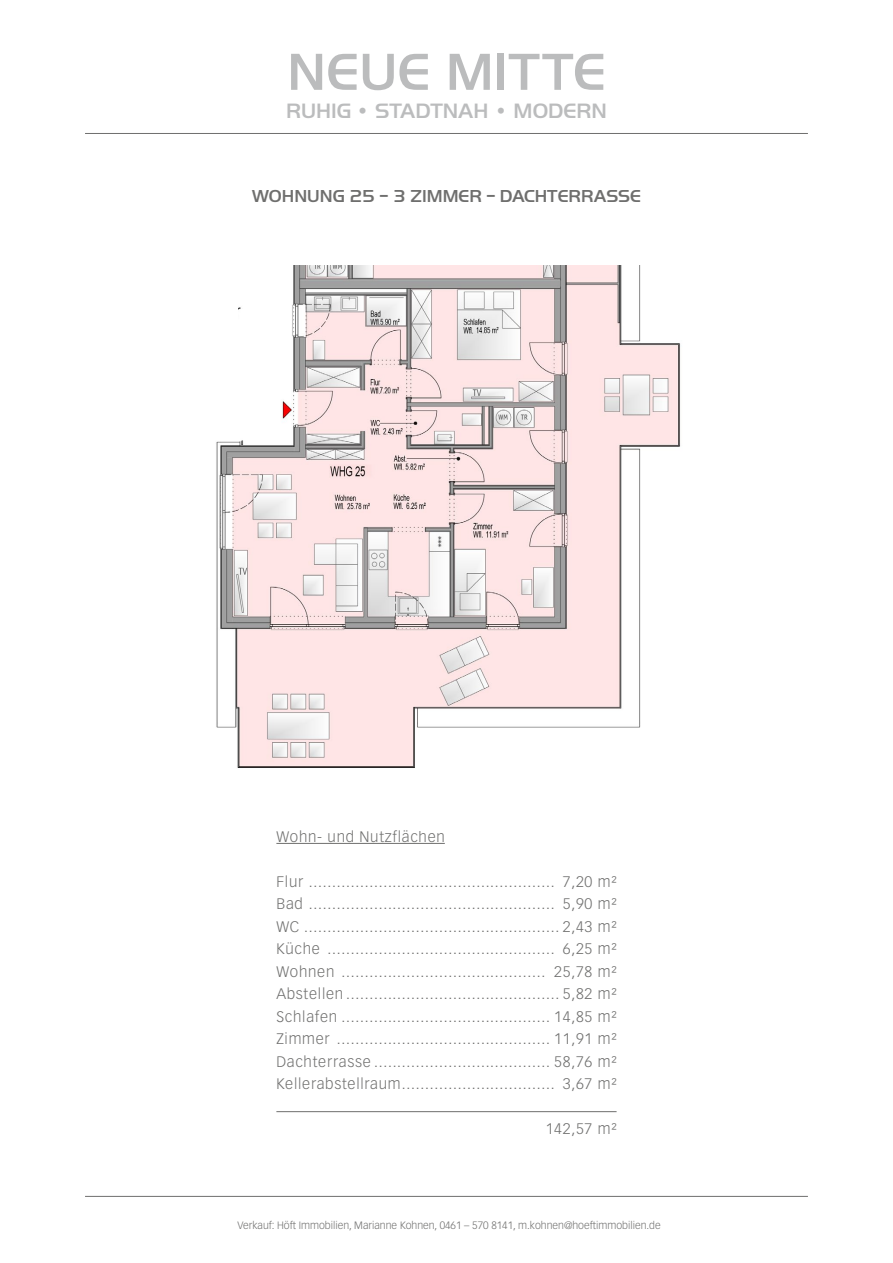
<style>
.page{position:relative;width:893px;height:1263px;background:#fff}
.page>*{position:absolute;margin:0;border:0;box-sizing:border-box;transform-origin:0 0}
.t1{font:500 54px "Handel Gothic";letter-spacing:.01em;color:#bbbcbd}
.t2{font:500 21.6px "Handel Gothic";color:#bbbcbd}
.t3{font:500 18px "Handel Gothic";color:#6f6f6e}
.t4{font:300 15px/22.5px "Vectora LH";letter-spacing:.05em;color:#6f6f6e;text-align:justify}
.t5{font:300 10.5px "Vectora LH";color:#6f6f6e}
</style>
<div class="page">
<hr style="left:85px;top:1196px;width:723px;height:1px;background:#6f6f6e">
<hr style="left:85px;top:133px;width:723px;height:1px;background:#6f6f6e">
<hr style="left:276px;top:843px;width:169px;height:1px;background:#6f6f6e">
<img style="left:216px;top:266px;width:465px;height:502px">
<div style="left:121px;top:255px;width:117px;height:98px;background:#fff"></div>
<hr style="left:276px;top:1111px;width:341px;height:1px;background:#6f6f6e">
<div style="left:417px;top:736px;width:350px;height:95px;background:#fff"></div>
<h1 class="t1" style="left:287px;top:40px;width:320px">NEUE MITTE</h1>
<h2 class="t2" style="left:286px;top:98px;width:322px">RUHIG • STADTNAH • MODERN</h2>
<p class="t3" style="left:252px;top:185px;width:391px">WOHNUNG 25 – 3 ZIMMER – DACHTERRASSE</p>
<p class="t4" style="left:276px;top:825px;width:170px">Wohn- und Nutzflächen</p>
<p class="t4" style="left:276px;top:870px;width:342px">Flur ..................................................... 7,20 m²<br>Bad ..................................................... 5,90 m²<br>WC ....................................................... 2,43 m²<br>Küche ................................................. 6,25 m²<br>Wohnen ............................................ 25,78 m²<br>Abstellen .............................................. 5,82 m²<br>Schlafen ............................................. 14,85 m²<br>Zimmer .............................................. 11,91 m²<br>Dachterrasse ...................................... 58,76 m²<br>Kellerabstellraum................................. 3,67 m²</p>
<p class="t4" style="left:546px;top:1118px;width:72px">142,57 m²</p>
<p class="t5" style="left:238px;top:1219px;width:425px">Verkauf: Höft Immobilien, Marianne Kohnen, 0461 – 570 8141, m.kohnen@hoeftimmobilien.de</p>
</div>
